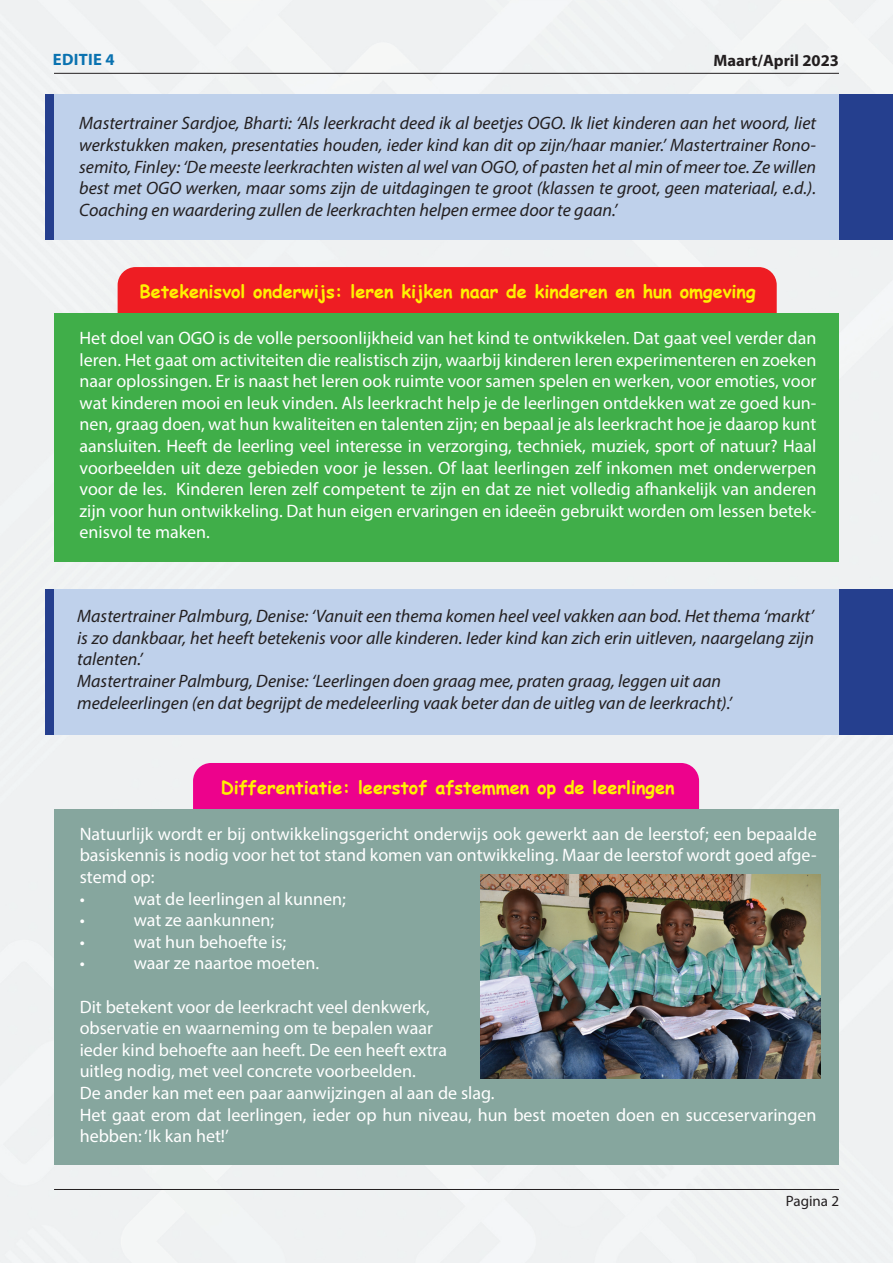
<style>
.page{position:relative;width:893px;height:1263px;background:#eff1f2}
.page>*{position:absolute;margin:0;border:0;box-sizing:border-box;transform-origin:0 0}
.t1{font:18px/21.6px "Myriad Pro";color:#fff}
.t2{font:italic 18px/21.6px "Myriad Pro";color:#231f20;text-align:justify}
.t3{font:700 18px "Comic Sans MS";color:#fff101}
.t4{font:700 16.5px "Myriad Pro";color:#231f20}
.t5{font:700 16.5px "Myriad Pro";letter-spacing:.02em;color:#0a72b0}
.t6{font:15px "Myriad Pro";color:#231f20}
</style>
<div class="page">
<hr style="left:54px;top:73px;width:785px;height:1px;background:#231f20">
<hr style="left:54px;top:1189px;width:785px;height:1px;background:#231f20">
<div style="left:118px;top:267px;width:659px;height:46px;background:#ee1d23"></div>
<div style="left:54px;top:313px;width:785px;height:248px;background:#40ae49"></div>
<div style="left:45px;top:94px;width:848px;height:146px;background:#253f8e"></div>
<div style="left:54px;top:94px;width:785px;height:146px;background:#bfd1eb"></div>
<div style="left:45px;top:589px;width:848px;height:146px;background:#253f8e"></div>
<div style="left:54px;top:589px;width:785px;height:146px;background:#bfd1eb"></div>
<div style="left:193px;top:763px;width:506px;height:46px;background:#ed028c"></div>
<div style="left:54px;top:809px;width:785px;height:355px;background:#86a69e"></div>
<img style="left:481px;top:874px;width:339px;height:204px">
<p class="t5" style="left:53px;top:49px;width:63px">EDITIE 4</p>
<p class="t4" style="left:713px;top:50px;width:127px">Maart/April 2023</p>
<p class="t2" style="left:79px;top:112px;width:738px">Mastertrainer Sardjoe, Bharti: ‘Als leerkracht deed ik al beetjes OGO. Ik liet kinderen aan het woord, liet werkstukken maken, presentaties houden, ieder kind kan dit op zijn/haar manier.’ Mastertrainer Rono&shy;semito, Finley: ‘De meeste leerkrachten wisten al wel van OGO, of pasten het al min of meer toe. Ze willen best met OGO werken, maar soms zijn de uitdagingen te groot (klassen te groot, geen materiaal, e.d.).<br>Coaching en waardering zullen de leerkrachten helpen ermee door te gaan.’</p>
<p class="t3" style="left:139px;top:279px;width:618px">Betekenisvol onderwijs: leren kijken naar de kinderen en hun omgeving</p>
<p class="t1" style="left:80px;top:327px;width:738px;text-align:justify">Het doel van OGO is de volle persoonlijkheid van het kind te ontwikkelen. Dat gaat veel verder dan leren. Het gaat om activiteiten die realistisch zijn, waarbij kinderen leren experimenteren en zoeken naar oplossingen. Er is naast het leren ook ruimte voor samen spelen en werken, voor emoties, voor wat kinderen mooi en leuk vinden. Als leerkracht help je de leerlingen ontdekken wat ze goed kun&shy;nen, graag doen, wat hun kwaliteiten en talenten zijn; en bepaal je als leerkracht hoe je daarop kunt aansluiten. Heeft de leerling veel interesse in verzorging, techniek, muziek, sport of natuur? Haal voorbeelden uit deze gebieden voor je lessen. Of laat leerlingen zelf inkomen met onderwerpen voor de les. Kinderen leren zelf competent te zijn en dat ze niet volledig afhankelijk van anderen zijn voor hun ontwikkeling. Dat hun eigen ervaringen en ideeën gebruikt worden om lessen betek&shy;enisvol te maken.</p>
<p class="t2" style="left:77px;top:605px;width:738px;text-align:left">Mastertrainer Palmburg, Denise: ‘Vanuit een thema komen heel veel vakken aan bod. Het thema ‘markt’ is zo dankbaar, het heeft betekenis voor alle kinderen. Ieder kind kan zich erin uitleven, naargelang zijn talenten.’<br>Mastertrainer Palmburg, Denise: ‘Leerlingen doen graag mee, praten graag, leggen uit aan medeleerlingen (en dat begrijpt de medeleerling vaak beter dan de uitleg van de leerkracht).’</p>
<p class="t3" style="left:221px;top:774px;width:455px">Differentiatie: leerstof afstemmen op de leerlingen</p>
<p class="t1" style="left:80px;top:823px;width:738px">Natuurlijk wordt er bij ontwikkelingsgericht onderwijs ook gewerkt aan de leerstof; een bepaalde basiskennis is nodig voor het tot stand komen van ontwikkeling. Maar de leerstof wordt goed afge&shy;stemd op:<br>•</p>
<p class="t1" style="left:134px;top:887px;width:214px">wat de leerlingen al kunnen;</p>
<p class="t1" style="left:80px;top:909px;width:7px">•</p>
<p class="t1" style="left:134px;top:909px;width:142px">wat ze aankunnen;</p>
<p class="t1" style="left:80px;top:931px;width:7px">•</p>
<p class="t1" style="left:134px;top:931px;width:154px">wat hun behoefte is;</p>
<p class="t1" style="left:80px;top:952px;width:7px">•</p>
<p class="t1" style="left:134px;top:952px;width:187px">waar ze naartoe moeten.</p>
<p class="t1" style="left:80px;top:995px;width:738px">Dit betekent voor de leerkracht veel denkwerk,<br>observatie en waarneming om te bepalen waar<br>ieder kind behoefte aan heeft. De een heeft extra<br>uitleg nodig, met veel concrete voorbeelden.<br>De ander kan met een paar aanwijzingen al aan de slag.<br>Het gaat erom dat leerlingen, ieder op hun niveau, hun best moeten doen en succeservaringen hebben: ‘Ik kan het!’</p>
<p class="t6" style="left:786px;top:1192px;width:55px">Pagina 2</p>
</div>
